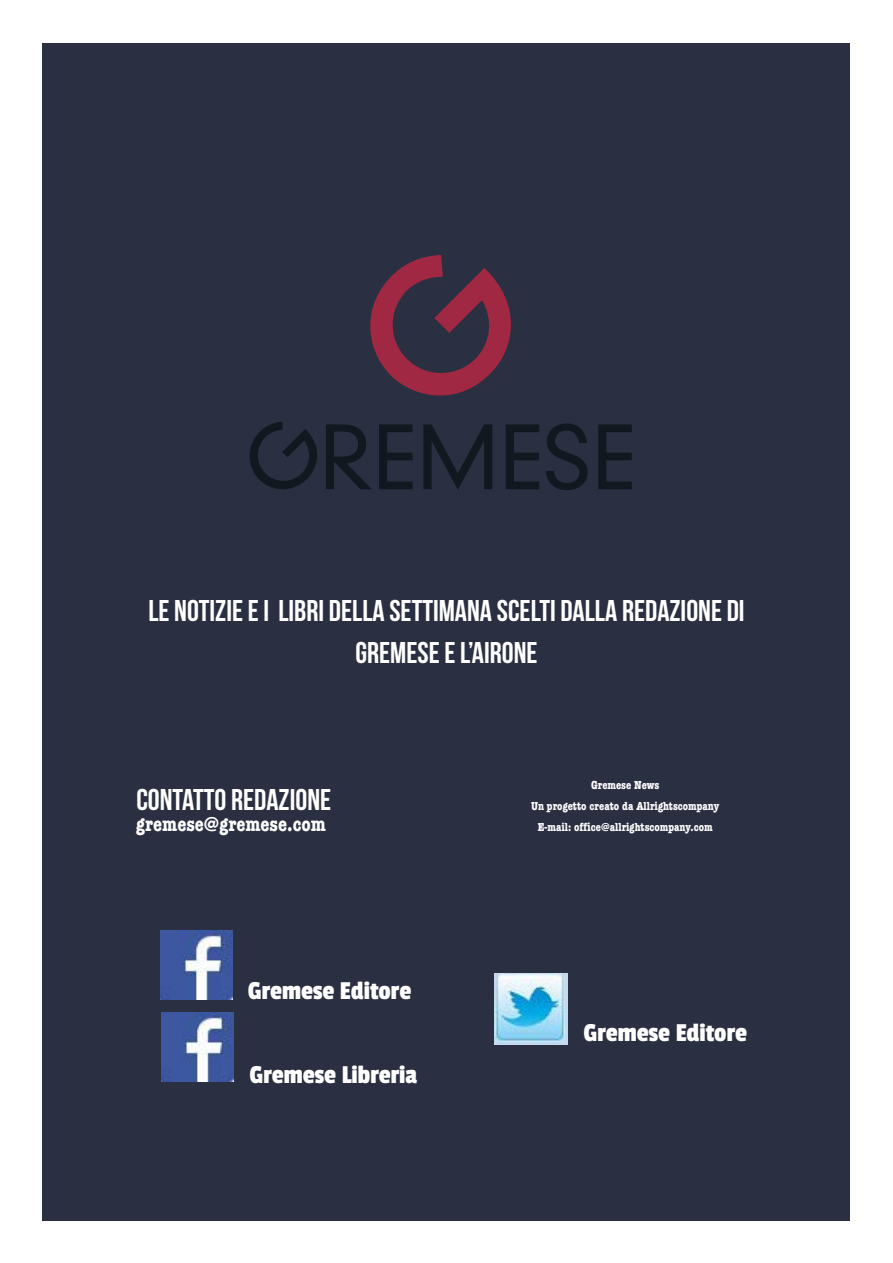
<style>
.page{position:relative;width:893px;height:1263px;background:#fff}
.page>*{position:absolute;margin:0;border:0;box-sizing:border-box;transform-origin:0 0}
.t1{font:30px "Bebas Neue";color:#fff}
.t2{font:27px "Passion One";color:#fff}
.t3{font:700 condensed 21px "American Typewriter";color:#fff}
.t4{font:700 condensed 12px/21px "American Typewriter";color:#fff;text-align:center}
</style>
<div class="page">
<div style="left:43px;top:43px;width:807px;height:1177px;background:#2a2f41"></div>
<img style="left:494px;top:973px;width:74px;height:72px">
<img style="left:161px;top:1013px;width:72px;height:69px">
<svg style="left:370px;top:255px;width:141px;height:140px"></svg>
<svg style="left:249px;top:422px;width:122px;height:67px"></svg>
<svg style="left:379px;top:424px;width:33px;height:65px"></svg>
<svg style="left:423px;top:424px;width:69px;height:65px"></svg>
<svg style="left:506px;top:424px;width:33px;height:65px"></svg>
<svg style="left:546px;top:423px;width:42px;height:67px"></svg>
<svg style="left:598px;top:424px;width:34px;height:65px"></svg>
<img style="left:160px;top:930px;width:72px;height:69px">
<p class="t1" style="left:148px;top:594px;width:140px">LE NOTIZIE E I LIBRI</p>
<p class="t1" style="left:329px;top:594px;width:24px">DELLA</p>
<p class="t1" style="left:389px;top:594px;width:24px">SETTIMA</p>
<p class="t1" style="left:467px;top:594px;width:118px">NA SCELTI DALLA</p>
<p class="t1" style="left:622px;top:594px;width:122px">REDAZIONE DI</p>
<p class="t1" style="left:355px;top:636px;width:25px">GREME</p>
<p class="t1" style="left:418px;top:636px;width:119px">SE E L’AIRONE</p>
<p class="t1" style="left:136px;top:783px;width:196px">CONTATTO REDAZIONE</p>
<p class="t4" style="left:531px;top:774px;width:190px">Gremese News<br>Un progetto creato da Allrightscompany<br>E-mail: office@allrightscompany.com</p>
<p class="t3" style="left:136px;top:807px;width:191px">gremese@gremese.com</p>
<p class="t2" style="left:248px;top:976px;width:165px">Gremese Editore</p>
<p class="t2" style="left:249px;top:1060px;width:169px">Gremese Libreria</p>
<p class="t2" style="left:583px;top:1018px;width:165px">Gremese Editore</p>
</div>
